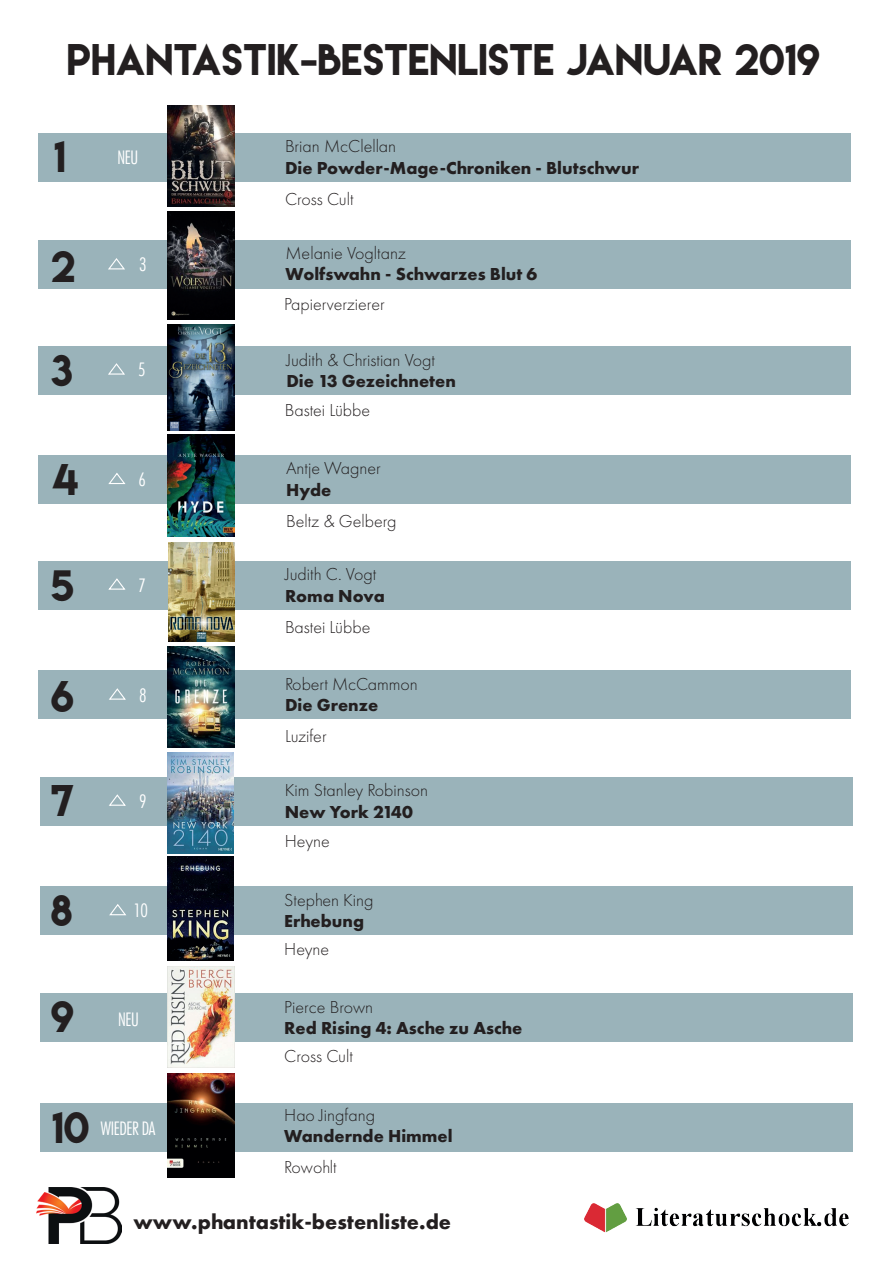
<style>
.page{position:relative;width:893px;height:1263px;background:#fff}
.page>*{position:absolute;margin:0;border:0;box-sizing:border-box;transform-origin:0 0}
.t1{font:39.3px "Lemon Milk";color:#231f20}
.t2{font:700 21.45px "Futura PT";color:#231f20}
.t3{font:300 18px "Futura PT";color:#231f20}
.t4{font:700 18px "Futura PT";color:#231f20}
.t5{font:300 condensed 18px "Futura LT";letter-spacing:-.025em;color:#fff}
</style>
<div class="page">
<div style="left:38px;top:133px;width:812px;height:49px;background:#9ab3ba"></div>
<div style="left:38px;top:240px;width:812px;height:48px;background:#9ab3ba"></div>
<div style="left:38px;top:346px;width:812px;height:49px;background:#9ab3ba"></div>
<div style="left:38px;top:455px;width:812px;height:49px;background:#9ab3ba"></div>
<div style="left:38px;top:561px;width:812px;height:49px;background:#9ab3ba"></div>
<div style="left:38px;top:670px;width:812px;height:49px;background:#9ab3ba"></div>
<div style="left:40px;top:777px;width:813px;height:49px;background:#9ab3ba"></div>
<div style="left:40px;top:886px;width:813px;height:49px;background:#9ab3ba"></div>
<div style="left:40px;top:993px;width:813px;height:49px;background:#9ab3ba"></div>
<div style="left:40px;top:1103px;width:813px;height:48px;background:#9ab3ba"></div>
<img style="left:584px;top:1203px;width:265px;height:30px">
<svg style="left:108px;top:258px;width:17px;height:12px"></svg>
<svg style="left:108px;top:363px;width:17px;height:12px"></svg>
<svg style="left:108px;top:473px;width:18px;height:11px"></svg>
<svg style="left:108px;top:578px;width:18px;height:12px"></svg>
<svg style="left:109px;top:688px;width:17px;height:12px"></svg>
<svg style="left:109px;top:794px;width:17px;height:12px"></svg>
<svg style="left:109px;top:904px;width:17px;height:12px"></svg>
<img style="left:36px;top:1187px;width:85px;height:57px">
<img style="left:168px;top:325px;width:67px;height:106px">
<img style="left:168px;top:435px;width:66px;height:102px">
<img style="left:168px;top:542px;width:67px;height:100px">
<img style="left:168px;top:647px;width:66px;height:100px">
<img style="left:168px;top:752px;width:66px;height:101px">
<img style="left:168px;top:857px;width:65px;height:103px">
<img style="left:167px;top:105px;width:68px;height:215px">
<svg style="left:167px;top:202px;width:68px;height:9px"></svg>
<img style="left:168px;top:967px;width:66px;height:100px">
<img style="left:167px;top:1073px;width:67px;height:104px">
<h1 class="t1" style="left:67px;top:32px;width:755px">PHANTASTIK-BESTENLISTE JANUAR 2019</h1>
<h1 class="t1" style="left:54px;top:130px;width:14px">1</h1>
<p class="t5" style="left:118px;top:147px;width:22px">NEU</p>
<p class="t3" style="left:285px;top:136px;width:113px">Brian McClellan</p>
<p class="t4" style="left:285px;top:156px;width:356px">Die Powder-Mage-Chroniken - Blutschwur</p>
<p class="t3" style="left:285px;top:189px;width:70px">Cross Cult</p>
<h1 class="t1" style="left:51px;top:239px;width:26px">2</h1>
<p class="t5" style="left:139px;top:253px;width:9px">3</p>
<p class="t3" style="left:286px;top:243px;width:122px">Melanie Vogltanz</p>
<p class="t4" style="left:286px;top:263px;width:253px">Wolfswahn - Schwarzes Blut 6</p>
<p class="t3" style="left:284px;top:294px;width:102px">Papierverzierer</p>
<h1 class="t1" style="left:51px;top:343px;width:24px">3</h1>
<p class="t5" style="left:138px;top:359px;width:9px">5</p>
<p class="t3" style="left:286px;top:349px;width:150px">Judith &amp; Christian Vogt</p>
<p class="t4" style="left:286px;top:370px;width:171px">Die 13 Gezeichneten</p>
<p class="t3" style="left:285px;top:399px;width:87px">Bastei Lübbe</p>
<h1 class="t1" style="left:52px;top:452px;width:28px">4</h1>
<p class="t5" style="left:139px;top:469px;width:9px">6</p>
<p class="t3" style="left:286px;top:458px;width:96px">Antje Wagner</p>
<p class="t4" style="left:286px;top:478px;width:47px">Hyde</p>
<p class="t3" style="left:286px;top:511px;width:112px">Beltz &amp; Gelberg</p>
<h1 class="t1" style="left:51px;top:558px;width:25px">5</h1>
<p class="t5" style="left:139px;top:574px;width:9px">7</p>
<p class="t3" style="left:285px;top:564px;width:93px">Judith C. Vogt</p>
<p class="t4" style="left:285px;top:584px;width:101px">Roma Nova</p>
<p class="t3" style="left:285px;top:616px;width:87px">Bastei Lübbe</p>
<h1 class="t1" style="left:51px;top:669px;width:25px">6</h1>
<p class="t5" style="left:139px;top:684px;width:9px">8</p>
<p class="t3" style="left:285px;top:673px;width:134px">Robert McCammon</p>
<p class="t4" style="left:285px;top:693px;width:95px">Die Grenze</p>
<p class="t3" style="left:285px;top:726px;width:43px">Luzifer</p>
<h1 class="t1" style="left:51px;top:773px;width:25px">7</h1>
<p class="t5" style="left:139px;top:790px;width:9px">9</p>
<p class="t3" style="left:285px;top:780px;width:145px">Kim Stanley Robinson</p>
<p class="t4" style="left:285px;top:800px;width:130px">New York 2140</p>
<p class="t3" style="left:285px;top:831px;width:46px">Heyne</p>
<h1 class="t1" style="left:51px;top:884px;width:23px">8</h1>
<p class="t5" style="left:133px;top:900px;width:16px">10</p>
<p class="t3" style="left:284px;top:889px;width:91px">Stephen King</p>
<p class="t4" style="left:284px;top:909px;width:81px">Erhebung</p>
<p class="t3" style="left:284px;top:939px;width:46px">Heyne</p>
<h1 class="t1" style="left:51px;top:990px;width:25px">9</h1>
<p class="t5" style="left:118px;top:1009px;width:22px">NEU</p>
<p class="t3" style="left:284px;top:997px;width:90px">Pierce Brown</p>
<p class="t4" style="left:284px;top:1017px;width:239px">Red Rising 4: Asche zu Asche</p>
<p class="t3" style="left:284px;top:1046px;width:70px">Cross Cult</p>
<h1 class="t1" style="left:52px;top:1100px;width:39px">10</h1>
<p class="t5" style="left:100px;top:1117px;width:57px">WIEDER DA</p>
<p class="t3" style="left:284px;top:1104px;width:92px">Hao Jingfang</p>
<p class="t4" style="left:284px;top:1124px;width:170px">Wandernde Himmel</p>
<p class="t3" style="left:284px;top:1157px;width:54px">Rowohlt</p>
<p class="t2" style="left:134px;top:1208px;width:319px">www.phantastik-bestenliste.de</p>
</div>
